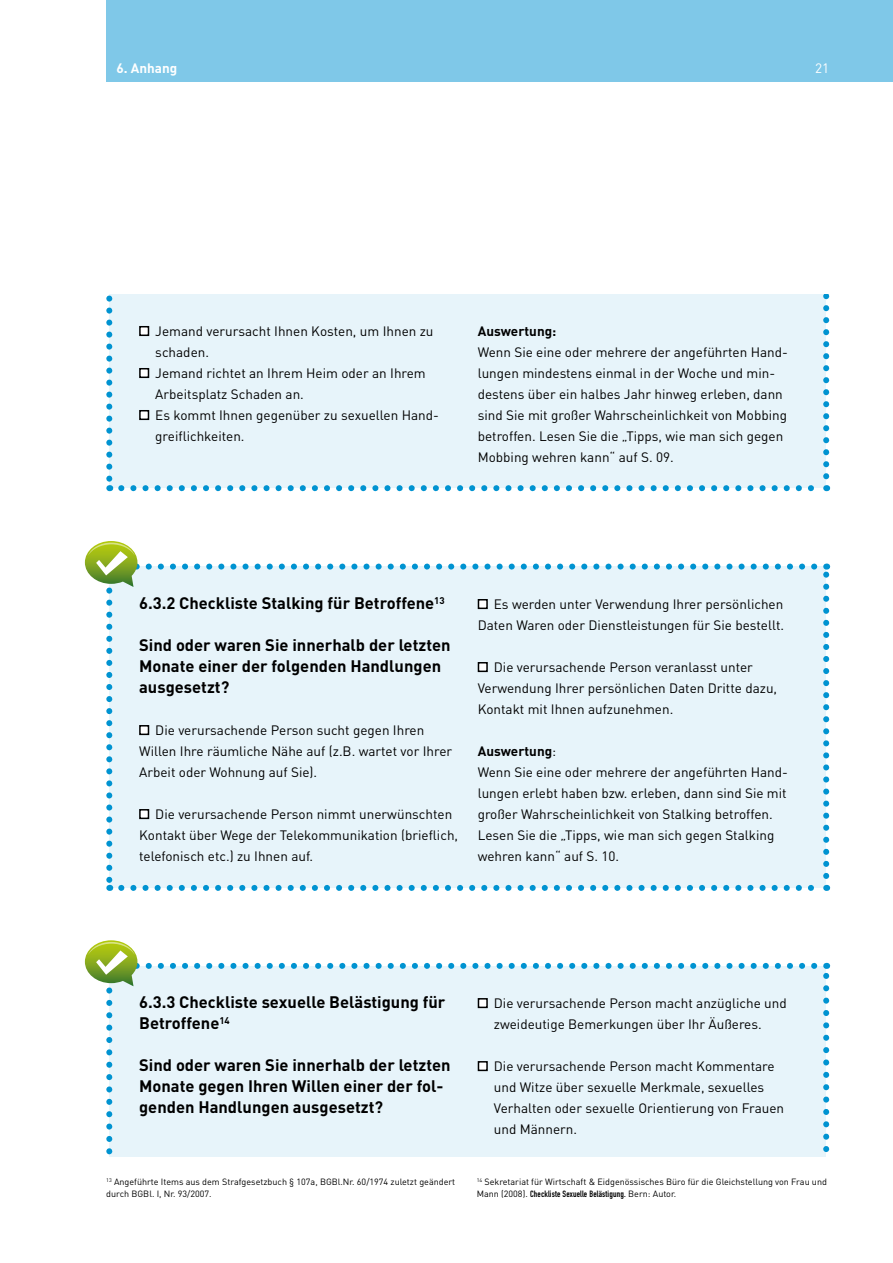
<style>
.page{position:relative;width:893px;height:1263px;background:#fff}
.page>*{position:absolute;margin:0;border:0;box-sizing:border-box;transform-origin:0 0}
.t1{font:700 16.5px/21px "DIN";color:#000}
.t2{font:13.5px/21px "DIN";color:#000}
.t3{font:700 13.5px "DIN";color:#000}
.t4{font:700 13.5px "DIN";color:#fff}
.t5{font:13.5px "DIN";color:#fff}
.t6{font:9px/12px "DIN";color:#000}
.t7{font:9px "DIN Engschrift";letter-spacing:.02em;color:#000}
.s1{font-weight:700}
.s2{font-family:"DIN"}
</style>
<div class="page">
<div style="left:106px;top:0;width:787px;height:81px;background:#7fc8e8"></div>
<div style="left:109px;top:287px;width:717px;height:201px;background:#e7f4fa"></div>
<svg style="left:121px;top:485px;width:693px;height:6px"></svg>
<svg style="left:106px;top:298px;width:6px;height:193px"></svg>
<svg style="left:823px;top:293px;width:6px;height:183px"></svg>
<div style="left:140px;top:327px;width:8px;height:8px;background:#fff"></div>
<div style="left:139px;top:326px;width:10px;height:10px;border:2px solid #000"></div>
<div style="left:140px;top:369px;width:8px;height:8px;background:#fff"></div>
<div style="left:139px;top:368px;width:10px;height:10px;border:2px solid #000"></div>
<div style="left:140px;top:411px;width:8px;height:8px;background:#fff"></div>
<div style="left:139px;top:410px;width:10px;height:10px;border:2px solid #000"></div>
<svg style="left:85px;top:541px;width:744px;height:350px;background:#e4f2f8"></svg>
<div style="left:140px;top:726px;width:8px;height:8px;background:#fff"></div>
<div style="left:139px;top:725px;width:10px;height:10px;border:2px solid #000"></div>
<div style="left:140px;top:810px;width:8px;height:8px;background:#fff"></div>
<div style="left:139px;top:809px;width:10px;height:10px;border:2px solid #000"></div>
<div style="left:478px;top:600px;width:9px;height:8px;background:#fff"></div>
<div style="left:478px;top:599px;width:10px;height:10px;border:2px solid #000"></div>
<div style="left:478px;top:663px;width:9px;height:8px;background:#fff"></div>
<div style="left:478px;top:662px;width:10px;height:10px;border:2px solid #000"></div>
<svg style="left:85px;top:940px;width:744px;height:217px;background:#e6f3f8"></svg>
<div style="left:478px;top:999px;width:9px;height:8px;background:#fff"></div>
<div style="left:478px;top:998px;width:10px;height:10px;border:2px solid #000"></div>
<div style="left:478px;top:1062px;width:9px;height:8px;background:#fff"></div>
<div style="left:478px;top:1061px;width:10px;height:10px;border:2px solid #000"></div>
<div style="left:97px;top:274px;width:743px;height:19px;background:#fff"></div>
<p class="t4" style="left:117px;top:60px;width:62px">6. Anhang</p>
<p class="t5" style="left:815px;top:60px;width:16px">21</p>
<p class="t2" style="left:155px;top:320px;width:285px">Jemand verursacht Ihnen Kosten, um Ihnen zu schaden.<br>Jemand richtet an Ihrem Heim oder an Ihrem<br>Arbeitsplatz Schaden an.<br>Es kommt Ihnen gegenüber zu sexuellen Hand&shy;greiflichkeiten.</p>
<p class="t3" style="left:478px;top:322px;width:80px">Auswertung:</p>
<p class="t2" style="left:478px;top:341px;width:312px">Wenn Sie eine oder mehrere der angeführten Hand&shy;lungen mindestens einmal in der Woche und min&shy;destens über ein halbes Jahr hinweg erleben, dann sind Sie mit großer Wahrscheinlichkeit von Mobbing betroffen. Lesen Sie die „Tipps, wie man sich gegen Mobbing wehren kann“ auf S. 09.</p>
<p class="t1" style="left:139px;top:592px;width:307px">6.3.2 Checkliste Stalking für Betroffene<sup>13</sup></p>
<p class="t1" style="left:139px;top:634px;width:313px">Sind oder waren Sie innerhalb der letzten<br>Monate einer der folgenden Handlungen ausgesetzt?</p>
<p class="t2" style="left:139px;top:719px;width:314px;text-indent:16px">Die verursachende Person sucht gegen Ihren<br>Willen Ihre räumliche Nähe auf (z.B. wartet vor Ihrer<br>Arbeit oder Wohnung auf Sie).</p>
<p class="t2" style="left:139px;top:803px;width:320px;text-indent:16px">Die verursachende Person nimmt unerwünschten<br>Kontakt über Wege der Telekommunikation (brieflich, telefonisch etc.) zu Ihnen auf.</p>
<p class="t2" style="left:478px;top:593px;width:308px;text-align:right">Es werden unter Verwendung Ihrer persönlichen<br>Daten Waren oder Dienstleistungen für Sie bestellt.</p>
<p class="t2" style="left:478px;top:656px;width:301px;text-indent:16px">Die verursachende Person veranlasst unter<br>Verwendung Ihrer persönlichen Daten Dritte dazu,<br>Kontakt mit Ihnen aufzunehmen.</p>
<p class="t2" style="left:478px;top:740px;width:312px"><span class="s1">Auswertung</span>:<br>Wenn Sie eine oder mehrere der angeführten Hand&shy;lungen erlebt haben bzw. erleben, dann sind Sie mit großer Wahrscheinlichkeit von Stalking betroffen.<br>Lesen Sie die „Tipps, wie man sich gegen Stalking wehren kann“ auf S. 10.</p>
<p class="t1" style="left:139px;top:991px;width:308px">6.3.3 Checkliste sexuelle Belästigung für<br>Betroffene<sup>14</sup></p>
<p class="t1" style="left:139px;top:1054px;width:313px">Sind oder waren Sie innerhalb der letzten<br>Monate gegen Ihren Willen einer der fol&shy;genden Handlungen ausgesetzt?</p>
<p class="t2" style="left:494px;top:992px;width:294px">Die verursachende Person macht anzügliche und zweideutige Bemerkungen über Ihr Äußeres.</p>
<p class="t2" style="left:494px;top:1055px;width:292px">Die verursachende Person macht Kommentare und Witze über sexuelle Merkmale, sexuelles Verhalten oder sexuelle Orientierung von Frauen und Männern.</p>
<p class="t6" style="left:106px;top:1175px;width:350px"><sup>13</sup> Angeführte Items aus dem Strafgesetzbuch § 107a, BGBl.Nr. 60/1974 zuletzt geändert durch BGBl. I, Nr. 93/2007.</p>
<p class="t6" style="left:477px;top:1175px;width:352px"><sup>14</sup> Sekretariat für Wirtschaft &amp; Eidgenössisches Büro für die Gleichstellung von Frau und</p>
<p class="t7" style="left:477px;top:1188px;width:201px"><span class="s2">Mann (2008).</span> Checkliste Sexuelle Belästigung. <span class="s2">Bern: Autor.</span></p>
</div>
